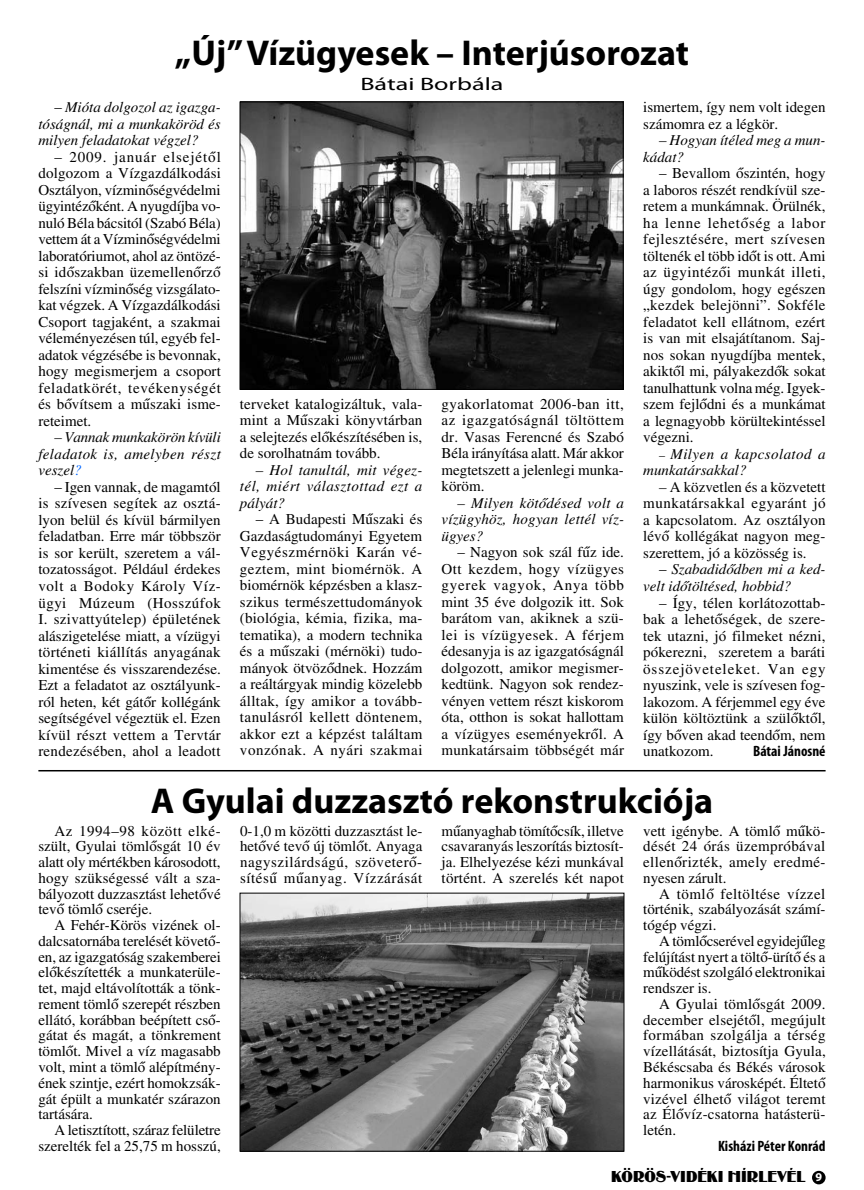
<style>
.page{position:relative;width:864px;height:1190px;background:#fff}
.page>*{position:absolute;margin:0;border:0;box-sizing:border-box;transform-origin:0 0}
.t1{font:700 36px "Myriad Pro";color:#000}
.t2{font:18px "Myriad Pro";color:#000;scale:1.45 1}
.t3{font:16.5px "Binner";letter-spacing:.005em;color:#000}
.t4{font:15px/16.5px "H Times";color:#000;text-align:justify}
.t5{font:15px/16.5px "H Times Italic";color:#000;text-align:justify}
.t6{font:15px/16.5px "H Times Italic";letter-spacing:.03em;color:#000}
.t7{font:700 condensed 15px "Myriad Pro";color:#000}
.s1{font-family:"H Times"}
.s2{color:#06f}
.s3{font-family:"H Times";font-size:12px}
.s4{font-family:"H Times Italic"}
.s5{font-family:"Myriad Pro";font-weight:700;font-size:12px;color:#fff}
</style>
<div class="page">
<div style="left:811px;top:1170px;width:14px;height:14px;background:#000;border-radius:50%"></div>
<img style="left:241px;top:104px;width:380px;height:283px">
<div style="left:239px;top:102px;width:384px;height:287px;border:1px solid #000"></div>
<hr style="left:38px;top:770px;width:787px;height:1px;background:#000">
<img style="left:241px;top:894px;width:381px;height:255px">
<div style="left:239px;top:892px;width:385px;height:259px;border:1px solid #000"></div>
<h1 class="t1" style="left:175px;top:30px;width:515px">„Új” Vízügyesek – Interjúsorozat</h1>
<p class="t2" style="left:360px;top:73px;width:100px">Bátai Borbála</p>
<p class="t5" style="left:38px;top:99px;width:184px;text-indent:16px"><span class="s1">–</span> Mióta dolgozol az igazga&shy;tóságnál, mi a munkaköröd és milyen feladatokat végzel?</p>
<p class="t4" style="left:38px;top:149px;width:184px;text-indent:16px">– 2009. január elsejétől dolgozom a Vízgazdálkodási Osztályon, vízminőségvédelmi ügyintézőként. A nyugdíjba vo&shy;nuló Béla bácsitól (Szabó Béla) vettem át a Vízminőségvédelmi laboratóriumot, ahol az öntözé&shy;si időszakban üzemellenőrző felszíni vízminőség vizsgálato&shy;kat végzek. A Vízgazdálkodási Csoport tagjaként, a szakmai véleményezésen túl, egyéb fel&shy;adatok végzésébe is bevonnak, hogy megismerjem a csoport feladatkörét, tevékenységét és bővítsem a műszaki isme&shy;reteimet.</p>
<p class="t5" style="left:38px;top:429px;width:184px;text-indent:16px">– Vannak munkakörön kívüli feladatok is, amelyben részt veszel<span class="s2">?</span></p>
<p class="t4" style="left:38px;top:479px;width:184px;text-indent:16px">– Igen vannak, de magamtól is szívesen segítek az osztá&shy;lyon belül és kívül bármilyen feladatban. Erre már többször is sor került, szeretem a vál&shy;tozatosságot. Például érdekes volt a Bodoky Károly Víz&shy;ügyi Múzeum (Hosszúfok I. szivattyútelep) épületének alászigetelése miatt, a vízügyi történeti kiállítás anyagának kimentése és visszarendezése.<br>Ezt a feladatot az osztályunk&shy;ról heten, két gátőr kollégánk segítségével végeztük el. Ezen kívül részt vettem a Tervtár rendezésében, ahol a leadott</p>
<p class="t4" style="left:643px;top:100px;width:184px">ismertem, így nem volt idegen számomra ez a légkör.</p>
<p class="t5" style="left:643px;top:132px;width:184px;text-indent:16px">– Hogyan ítéled meg a mun&shy;kádat?</p>
<p class="t4" style="left:643px;top:166px;width:184px;text-indent:16px">– Bevallom őszintén, hogy a laboros részét rendkívül sze&shy;retem a munkámnak. Örülnék, ha lenne lehetőség a labor fejlesztésére, mert szívesen töltenék el több időt is ott. Ami az ügyintézői munkát illeti, úgy gondolom, hogy egészen „kezdek belejönni”. Sokféle feladatot kell ellátnom, ezért is van mit elsajátítanom. Saj&shy;nos sokan nyugdíjba mentek, akiktől mi, pályakezdők sokat tanulhattunk volna még. Igyek&shy;szem fejlődni és a munkámat a legnagyobb körültekintéssel végezni.</p>
<p class="t6" style="left:643px;top:446px;width:184px;text-indent:16px"><span class="s3">–</span> Milyen a kapcsolatod a munkatársakkal?</p>
<p class="t4" style="left:643px;top:479px;width:184px;text-indent:16px"><span class="s4">–</span> A közvetlen és a közvetett munkatársakkal egyaránt jó a kapcsolatom. Az osztályon lévő kollégákat nagyon meg&shy;szerettem, jó a közösség is.</p>
<p class="t5" style="left:643px;top:561px;width:184px;text-indent:16px"><span class="s1">–</span> Szabadidődben mi a ked&shy;velt időtöltésed, hobbid?</p>
<p class="t4" style="left:643px;top:595px;width:184px;text-indent:16px">– Így, télen korlátozottab&shy;bak a lehetőségek, de szere&shy;tek utazni, jó filmeket nézni, pókerezni, szeretem a baráti összejöveteleket. Van egy nyuszink, vele is szívesen fog&shy;lakozom. A férjemmel egy éve külön költöztünk a szülőktől, így bőven akad teendőm, nem unatkozom.</p>
<p class="t4" style="left:441px;top:396px;width:184px">gyakorlatomat 2006-ban itt, az igazgatóságnál töltöttem dr. Vasas Ferencné és Szabó Béla irányítása alatt. Már akkor megtetszett a jelenlegi munka&shy;köröm.</p>
<p class="t5" style="left:441px;top:495px;width:184px;text-indent:16px">– Milyen kötődésed volt a vízügyhöz, hogyan lettél víz&shy;ügyes?</p>
<p class="t4" style="left:441px;top:544px;width:184px;text-indent:16px">– Nagyon sok szál fűz ide.<br>Ott kezdem, hogy vízügyes gyerek vagyok, Anya több mint 35 éve dolgozik itt. Sok barátom van, akiknek a szü&shy;lei is vízügyesek. A férjem édesanyja is az igazgatóságnál dolgozott, amikor megismer&shy;kedtünk. Nagyon sok rendez&shy;vényen vettem részt kiskorom óta, otthon is sokat hallottam a vízügyes eseményekről. A munkatársaim többségét már</p>
<p class="t4" style="left:240px;top:396px;width:184px">terveket katalogizáltuk, vala&shy;mint a Műszaki könyvtárban a selejtezés előkészítésében is, de sorolhatnám tovább.</p>
<p class="t5" style="left:240px;top:462px;width:184px;text-indent:16px">– Hol tanultál, mit végez&shy;tél, miért választottad ezt a pályát?</p>
<p class="t4" style="left:240px;top:511px;width:184px;text-indent:16px">– A Budapesti Műszaki és Gazdaságtudományi Egyetem Vegyészmérnöki Karán vé&shy;geztem, mint biomérnök. A biomérnök képzésben a klas - szikus természettudományok (biológia, kémia, fizika, ma&shy;tematika), a modern technika és a műszaki (mérnöki) tudo&shy;mányok ötvöződnek. Hozzám a reáltárgyak mindig közelebb álltak, így amikor a tovább&shy;tanulásról kellett döntenem, akkor ezt a képzést találtam vonzónak. A nyári szakmai</p>
<p class="t7" style="left:752px;top:741px;width:74px">Bátai Jánosné</p>
<h1 class="t1" style="left:151px;top:777px;width:563px">A Gyulai duzzasztó rekonstrukciója</h1>
<p class="t4" style="left:240px;top:823px;width:184px;line-height:15.8px">0-1,0 m közötti duzzasztást le&shy;hetővé tevő új tömlőt. Anyaga nagyszilárdságú, szöveterő&shy;sítésű műanyag. Vízzárását</p>
<p class="t4" style="left:441px;top:823px;width:184px;line-height:15.8px">műanyaghab tömítőcsík, illetve csavaranyás leszorítás biztosít&shy;ja. Elhelyezése kézi munkával történt. A szerelés két napot</p>
<p class="t4" style="left:643px;top:823px;width:184px;line-height:15.8px">vett igénybe. A tömlő műkö&shy;dését 24 órás üzempróbával ellenőrizték, amely eredmé&shy;nyesen zárult.</p>
<p class="t4" style="left:643px;top:886px;width:184px;line-height:15.8px;text-indent:16px">A tömlő feltöltése vízzel történik, szabályozását számí&shy;tógép végzi.</p>
<p class="t4" style="left:643px;top:933px;width:184px;line-height:15.8px;text-indent:16px">A tömlőcserével egyidejűleg felújítást nyert a töltő-ürítő és a működést szolgáló elektronikai rendszer is.</p>
<p class="t4" style="left:643px;top:996px;width:184px;line-height:15.8px;text-indent:16px">A Gyulai tömlősgát 2009. december elsejétől, megújult formában szolgálja a térség vízellátását, biztosítja Gyula, Békéscsaba és Békés városok harmonikus városképét. Éltető vizével élhető világot teremt az Élővíz-csatorna hatásterü&shy;letén.</p>
<p class="t7" style="left:717px;top:1136px;width:109px">Kisházi Péter Konrád</p>
<p class="t4" style="left:38px;top:823px;width:184px;line-height:15.8px;text-indent:16px">Az 1994–98 között elké&shy;szült, Gyulai tömlősgát 10 év alatt oly mértékben károsodott, hogy szükségessé vált a sza&shy;bályozott duzzasztást lehetővé tevő tömlő cseréje.</p>
<p class="t4" style="left:38px;top:917px;width:184px;line-height:15.8px;text-indent:16px">A Fehér-Körös vizének ol&shy;dalcsatornába terelését követő&shy;en, az igazgatóság szakemberei előkészítették a munkaterüle&shy;tet, majd eltávolították a tönk&shy;rement tömlő szerepét részben ellátó, korábban beépített cső&shy;gátat és magát, a tönkrement tömlőt. Mivel a víz magasabb volt, mint a tömlő alépítmény&shy;ének szintje, ezért homokzsák&shy;gát épült a munkatér szárazon tartására.</p>
<p class="t4" style="left:38px;top:1122px;width:184px;line-height:15.8px;text-align:right">A letisztított, száraz felületre szerelték fel a 25,75 m hosszú,</p>
<p class="t3" style="left:611px;top:1166px;width:212px">KÖRÖS-VIDÉKI HÍRLEVÉL <span class="s5">9</span></p>
</div>
